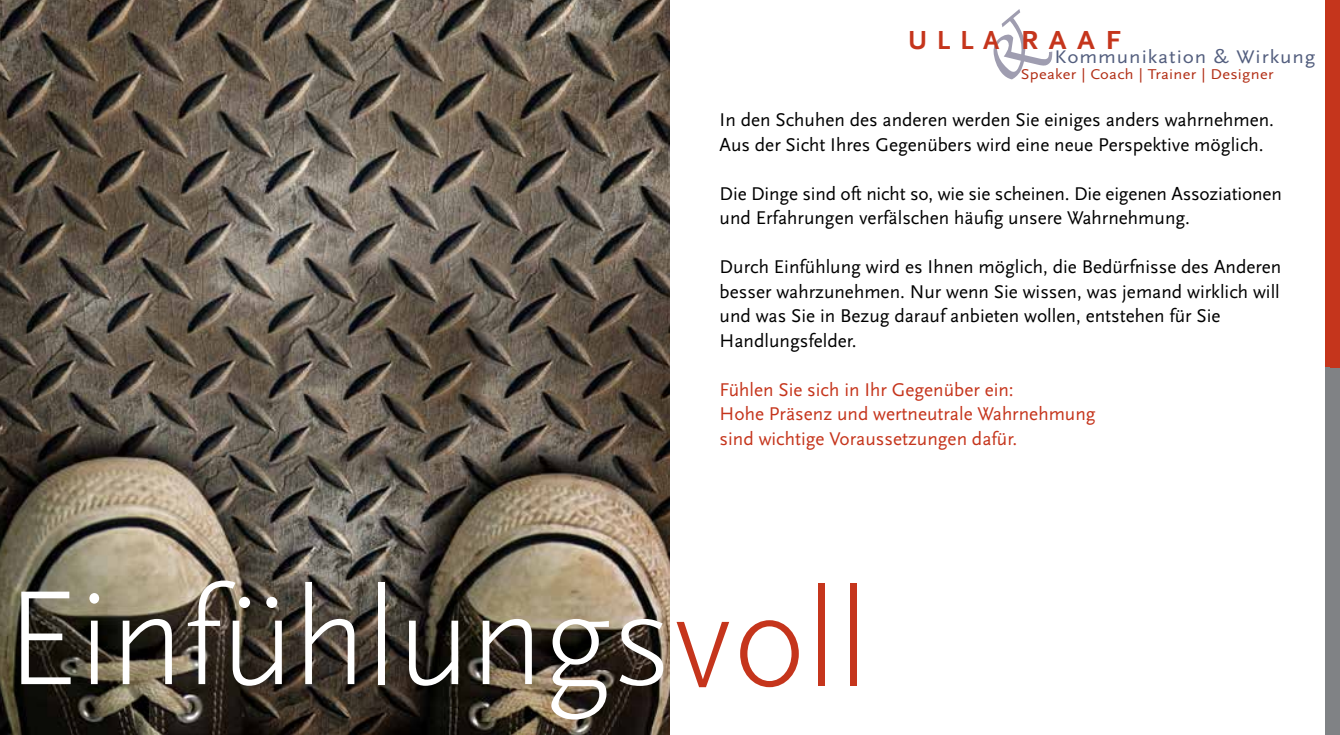
<style>
.page{position:relative;width:1340px;height:735px;background:#fff}
.page>*{position:absolute;margin:0;border:0;box-sizing:border-box;transform-origin:0 0}
.t1{font:300 140px "Scala Sans";letter-spacing:-.005em;color:#fff}
.t2{font:700 27.3px "Scala Sans";letter-spacing:.35em;color:#c5351c}
.t3{font:19.25px/24.5px "Scala Sans";color:#000}
.t4{font:19.25px/24.5px "Scala Sans";color:#c5351c}
.t5{font:19.07px "Scala Sans";letter-spacing:.045em;color:#535e7e;scale:1.1 1}
.t6{font:14.88px "Scala Sans";letter-spacing:.02em;color:#b22f16;scale:1.1 1}
.s1{color:#c5351c}
</style>
<div class="page">
<div style="left:1324px;top:0;width:15px;height:367px;background:#c5351c"></div>
<div style="left:1324px;top:367px;width:15px;height:367px;background:#808285"></div>
<img style="left:0;top:0;width:670px;height:734px">
<h2 class="t2" style="left:908px;top:25px;width:214px">ULLA RAAF</h2>
<p class="t5" style="left:1054px;top:47px;width:239px">Kommunikation &amp; Wirkung</p>
<p class="t6" style="left:1020px;top:66px;width:231px">Speaker | Coach | Trainer | Designer</p>
<p class="t3" style="left:719px;top:108px;width:556px">In den Schuhen des anderen werden Sie einiges anders wahrnehmen.<br>Aus der Sicht Ihres Gegenübers wird eine neue Perspektive möglich.</p>
<p class="t3" style="left:719px;top:181px;width:563px">Die Dinge sind oft nicht so, wie sie scheinen. Die eigenen Assoziationen und Erfahrungen verfälschen häufig unsere Wahrnehmung.</p>
<p class="t3" style="left:719px;top:255px;width:563px">Durch Einfühlung wird es Ihnen möglich, die Bedürfnisse des Anderen besser wahrzunehmen. Nur wenn Sie wissen, was jemand wirklich will und was Sie in Bezug darauf anbieten wollen, entstehen für Sie Handlungsfelder.</p>
<p class="t4" style="left:719px;top:377px;width:377px">Fühlen Sie sich in Ihr Gegenüber ein:<br>Hohe Präsenz und wertneutrale Wahrnehmung sind wichtige Voraussetzungen dafür.</p>
<h1 class="t1" style="left:5px;top:562px;width:865px">Einfühlungs<span class="s1">voll</span></h1>
</div>
